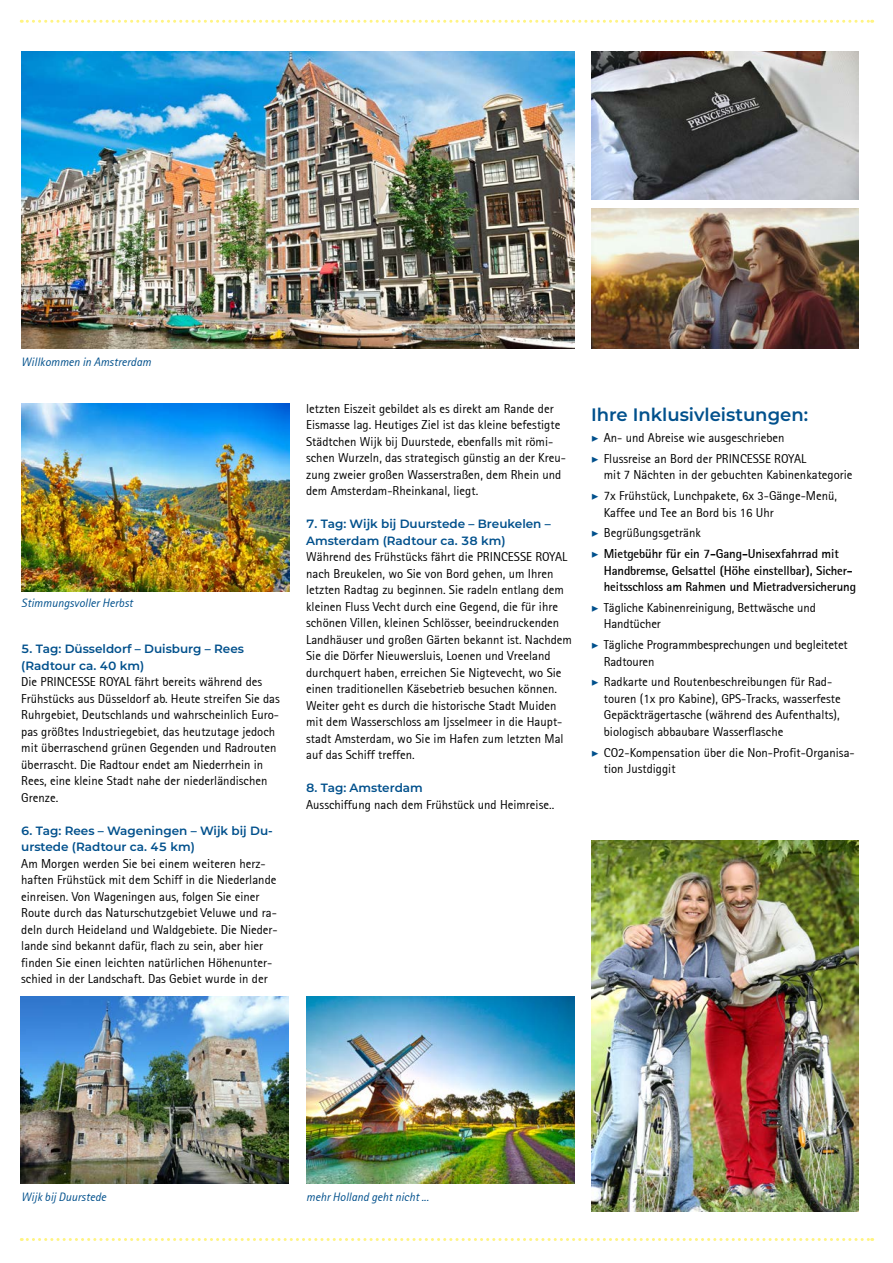
<style>
.page{position:relative;width:893px;height:1263px;background:#fff}
.page>*{position:absolute;margin:0;border:0;box-sizing:border-box;transform-origin:0 0}
.t1{font:600 18px "Montserrat";color:#00508c}
.t2{font:12.75px/16.5px "Rotis Sans Serif";color:#000}
.t3{font:700 12.75px/16.5px "Rotis Sans Serif";letter-spacing:-.01em;color:#000}
.t4{font:600 12px/16.5px "Montserrat";color:#00508c}
.t5{font:italic 12px "Rotis Sans Serif";color:#00508c}
.s1{font-family:"Minion Pro";font-weight:700;font-style:italic;color:#00508c}
.s2{font-weight:700}
</style>
<div class="page">
<svg style="left:21px;top:20px;width:852px;height:3px"></svg>
<svg style="left:21px;top:1238px;width:852px;height:3px"></svg>
<img style="left:21px;top:51px;width:553px;height:298px">
<img style="left:591px;top:51px;width:268px;height:149px">
<img style="left:591px;top:208px;width:268px;height:141px">
<img style="left:21px;top:404px;width:268px;height:187px">
<img style="left:591px;top:840px;width:268px;height:372px">
<img style="left:306px;top:996px;width:268px;height:187px">
<img style="left:21px;top:996px;width:267px;height:187px">
<p class="t5" style="left:21px;top:354px;width:131px">Willkommen in Amstrerdam</p>
<p class="t5" style="left:21px;top:596px;width:113px">Stimmungsvoller Herbst</p>
<p class="t4" style="left:21px;top:640px;width:224px">5. Tag: Düsseldorf – Duisburg – Rees (Radtour ca. 40 km)</p>
<p class="t2" style="left:21px;top:673px;width:260px">Die PRINCESSE ROYAL fährt bereits während des Frühstücks aus Düsseldorf ab. Heute streifen Sie das Ruhrgebiet, Deutschlands und wahrscheinlich Euro&shy;pas größtes Industriegebiet, das heutzutage jedoch mit überraschend grünen Gegenden und Radrouten überrascht. Die Radtour endet am Niederrhein in Rees, eine kleine Stadt nahe der niederländischen Grenze.</p>
<p class="t4" style="left:21px;top:821px;width:253px">6. Tag: Rees – Wageningen – Wijk bij Du&shy;urstede (Radtour ca. 45 km)</p>
<p class="t2" style="left:21px;top:855px;width:258px">Am Morgen werden Sie bei einem weiteren herz&shy;haften Frühstück mit dem Schiff in die Niederlande einreisen. Von Wageningen aus, folgen Sie einer Route durch das Naturschutzgebiet Veluwe und ra&shy;deln durch Heideland und Waldgebiete. Die Nieder&shy;lande sind bekannt dafür, flach zu sein, aber hier finden Sie einen leichten natürlichen Höhenunter&shy;schied in der Landschaft. Das Gebiet wurde in der</p>
<p class="t2" style="left:306px;top:400px;width:261px">letzten Eiszeit gebildet als es direkt am Rande der Eismasse lag. Heutiges Ziel ist das kleine befestigte Städtchen Wijk bij Duurstede, ebenfalls mit römi&shy;schen Wurzeln, das strategisch günstig an der Kreu&shy;zung zweier großen Wasserstraßen, dem Rhein und dem Amsterdam-Rheinkanal, liegt.</p>
<p class="t4" style="left:306px;top:515px;width:246px">7. Tag: Wijk bij Duurstede – Breukelen –<br>Amsterdam (Radtour ca. 38 km)</p>
<p class="t2" style="left:306px;top:549px;width:267px">Während des Frühstücks fährt die PRINCESSE ROYAL nach Breukelen, wo Sie von Bord gehen, um Ihren letzten Radtag zu beginnen. Sie radeln entlang dem kleinen Fluss Vecht durch eine Gegend, die für ihre schönen Villen, kleinen Schlösser, beeindruckenden Landhäuser und großen Gärten bekannt ist. Nachdem Sie die Dörfer Nieuwersluis, Loenen und Vreeland durchquert haben, erreichen Sie Nigtevecht, wo Sie einen traditionellen Käsebetrieb besuchen können.<br>Weiter geht es durch die historische Stadt Muiden mit dem Wasserschloss am Ijsselmeer in die Haupt&shy;stadt Amsterdam, wo Sie im Hafen zum letzten Mal auf das Schiff treffen.</p>
<p class="t4" style="left:306px;top:779px;width:118px">8. Tag: Amsterdam</p>
<p class="t2" style="left:306px;top:796px;width:250px">Ausschiffung nach dem Frühstück und Heimreise..</p>
<h1 class="t1" style="left:591px;top:402px;width:219px">Ihre Inklusivleistungen:</h1>
<p class="t2" style="left:591px;top:427px;width:217px;line-height:20.7px"><span class="s1">▶</span> An- und Abreise wie ausgeschrieben<br><span class="s1">▶</span> Flussreise an Bord der PRINCESSE ROYAL</p>
<p class="t2" style="left:591px;top:465px;width:263px;line-height:20.7px;text-indent:13px">mit 7 Nächten in der gebuchten Kabinenkategorie <span class="s1">▶</span> 7x Frühstück, Lunchpakete, 6x 3-Gänge-Menü,</p>
<p class="t2" style="left:591px;top:502px;width:249px;line-height:20.7px;text-indent:13px">Kaffee und Tee an Bord bis 16 Uhr<br><span class="s1">▶</span> Begrüßungsgetränk<br><span class="s1">▶</span> <span class="s2">Mietgebühr für ein 7-Gang-Unisexfahrrad mit</span></p>
<p class="t3" style="left:604px;top:562px;width:254px">Handbremse, Gelsattel (Höhe einstellbar), Sicher&shy;heitsschloss am Rahmen und Mietradversicherung</p>
<p class="t2" style="left:604px;top:599px;width:214px;text-indent:-13px"><span class="s1">▶</span> Tägliche Kabinenreinigung, Bettwäsche und<br>Handtücher</p>
<p class="t2" style="left:604px;top:636px;width:245px;text-indent:-13px"><span class="s1">▶</span> Tägliche Programmbesprechungen und begleitetet<br>Radtouren</p>
<p class="t2" style="left:604px;top:674px;width:238px;text-indent:-13px"><span class="s1">▶</span> Radkarte und Routenbeschreibungen für Rad&shy;touren (1x pro Kabine), GPS-Tracks, wasserfeste Gepäckträgertasche (während des Aufenthalts), biologisch abbaubare Wasserflasche</p>
<p class="t2" style="left:604px;top:744px;width:252px;text-indent:-13px"><span class="s1">▶</span> CO2-Kompensation über die Non-Profit-Organisa&shy;tion Justdiggit</p>
<p class="t5" style="left:21px;top:1190px;width:86px">Wijk bij Duurstede</p>
<p class="t5" style="left:306px;top:1190px;width:124px">mehr Holland geht nicht ...</p>
</div>
